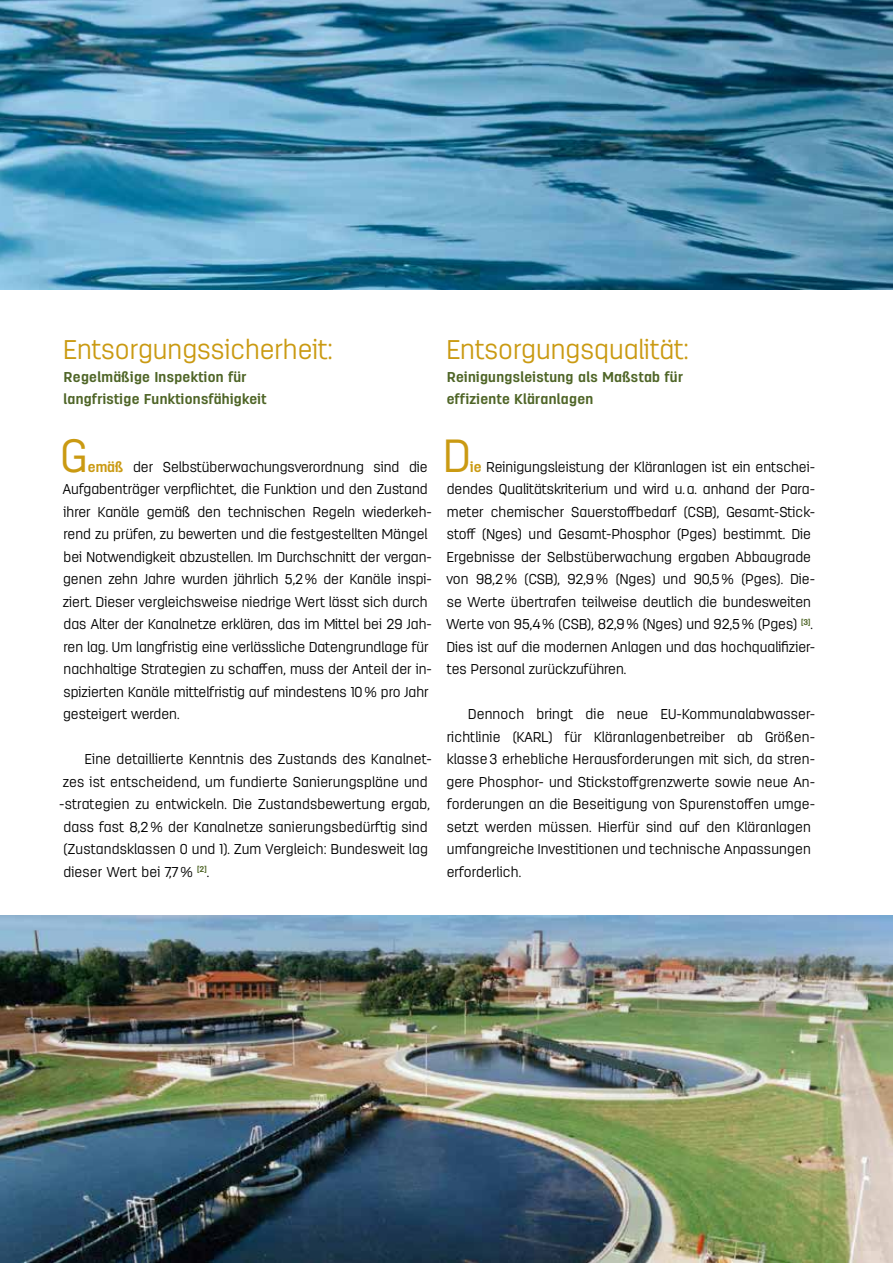
<style>
.page{position:relative;width:893px;height:1263px;background:#fff}
.page>*{position:absolute;margin:0;border:0;box-sizing:border-box;transform-origin:0 0}
.t1{font:300 46.35px "Antartida";color:#ca9a12}
.t2{font:300 27px "Antartida";color:#ca9a12}
.t3{font:300 14.25px/22.5px "Antartida";color:#000}
.t4{font:700 14.25px/22.5px "Antartida";letter-spacing:.025em;color:#4f6527}
.s1{font-weight:700;color:#ca9a12}
</style>
<div class="page">
<img style="left:0;top:0;width:893px;height:289px">
<img style="left:1px;top:915px;width:892px;height:348px">
<h2 class="t2" style="left:64px;top:335px;width:271px">Entsorgungssicherheit:</h2>
<p class="t4" style="left:64px;top:366px;width:204px">Regelmäßige Inspektion für langfristige Funktionsfähigkeit</p>
<h1 class="t1" style="left:61px;top:430px;width:28px">G</h1>
<p class="t3" style="left:63px;top:456px;width:371px;text-indent:25px"><span class="s1">emäß</span> der Selbstüberwachungsverordnung sind die Aufgabenträger verpflichtet, die Funktion und den Zustand ihrer Kanäle gemäß den technischen Regeln wiederkeh&shy;rend zu prüfen, zu bewerten und die festgestellten Mängel bei Notwendigkeit abzustellen. Im Durchschnitt der vergan&shy;genen zehn Jahre wurden jährlich 5,2% der Kanäle inspi&shy;ziert. Dieser vergleichsweise niedrige Wert lässt sich durch das Alter der Kanalnetze erklären, das im Mittel bei 29 Jah&shy;ren lag. Um langfristig eine verlässliche Datengrundlage für nachhaltige Strategien zu schaffen, muss der Anteil der in&shy;spizierten Kanäle mittelfristig auf mindestens 10% pro Jahr gesteigert werden.</p>
<p class="t3" style="left:85px;top:748px;width:348px">Eine detaillierte Kenntnis des Zustands des Kanalnet-</p>
<p class="t3" style="left:63px;top:771px;width:366px">zes ist entscheidend, um fundierte Sanierungspläne und</p>
<p class="t3" style="left:59px;top:793px;width:372px">-strategien zu entwickeln. Die Zustandsbewertung ergab,</p>
<p class="t3" style="left:63px;top:816px;width:366px">dass fast 8,2% der Kanalnetze sanierungsbedürftig sind</p>
<p class="t3" style="left:64px;top:838px;width:366px">(Zustandsklassen 0 und 1). Zum Vergleich: Bundesweit lag</p>
<p class="t3" style="left:63px;top:861px;width:147px">dieser Wert bei 7,7% <sup>[2]</sup>.</p>
<h2 class="t2" style="left:447px;top:335px;width:244px">Entsorgungsqualität:</h2>
<p class="t4" style="left:447px;top:366px;width:238px">Reinigungsleistung als Maßstab für effiziente Kläranlagen</p>
<h1 class="t1" style="left:443px;top:430px;width:29px">D</h1>
<p class="t3" style="left:446px;top:456px;width:370px;text-indent:24px"><span class="s1">ie</span> Reinigungsleistung der Kläranlagen ist ein entschei&shy;dendes Qualitätskriterium und wird u.a. anhand der Para&shy;meter chemischer Sauerstoffbedarf (CSB), Gesamt-Stick&shy;stoff (Nges) und Gesamt-Phosphor (Pges) bestimmt. Die Ergebnisse der Selbstüberwachung ergaben Abbaugrade von 98,2% (CSB), 92,9% (Nges) und 90,5% (Pges). Die&shy;se Werte übertrafen teilweise deutlich die bundesweiten Werte von 95,4% (CSB), 82,9% (Nges) und 92,5% (Pges) <sup>[3]</sup>.<br>Dies ist auf die modernen Anlagen und das hochqualifizier&shy;tes Personal zurückzuführen.</p>
<p class="t3" style="left:446px;top:703px;width:370px;text-indent:22px">Dennoch bringt die neue EU-Kommunalabwasser&shy;richtlinie (KARL) für Kläranlagenbetreiber ab Größen&shy;klasse 3 erhebliche Herausforderungen mit sich, da stren&shy;gere Phosphor- und Stickstoffgrenzwerte sowie neue An&shy;forderungen an die Beseitigung von Spurenstoffen umge&shy;setzt werden müssen. Hierfür sind auf den Kläranlagen umfangreiche Investitionen und technische Anpassungen erforderlich.</p>
</div>
